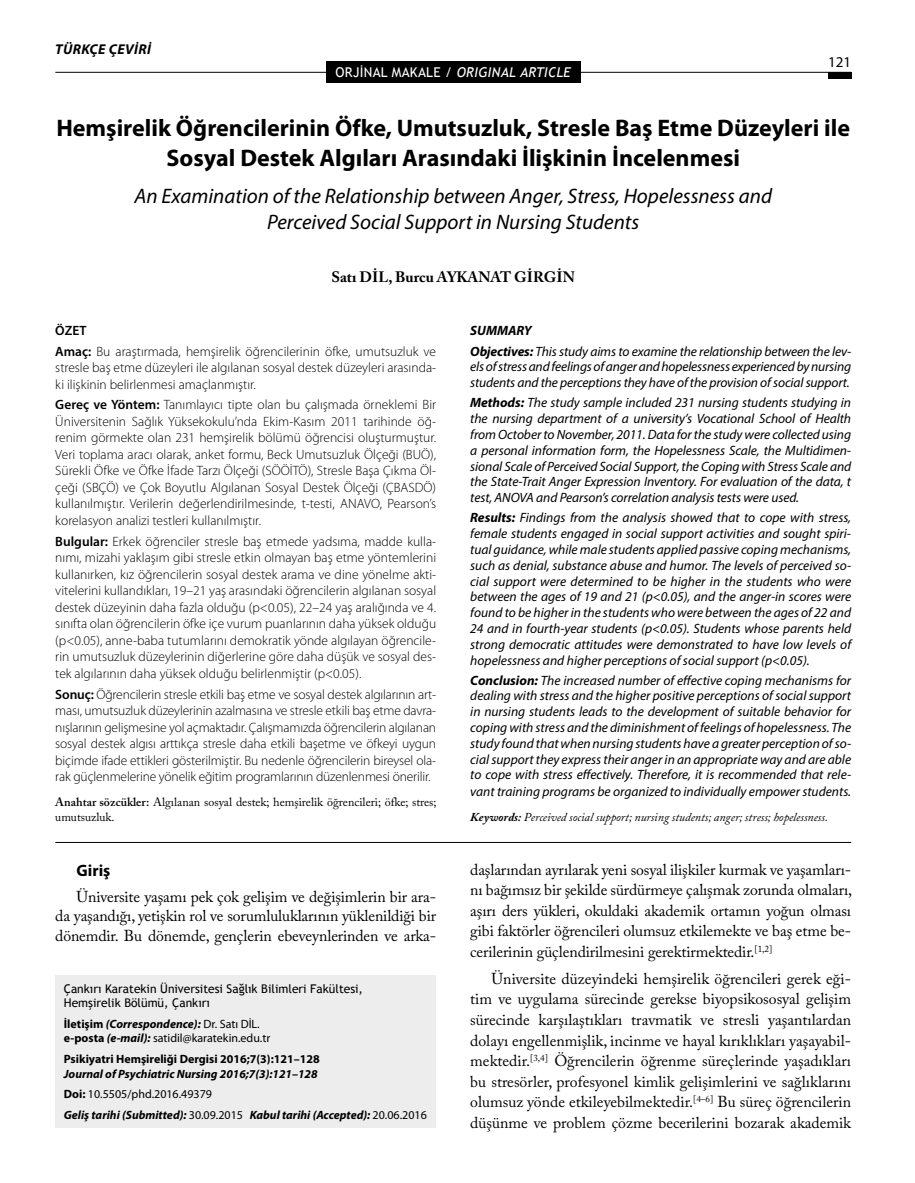
<style>
.page{position:relative;width:915px;height:1183px;background:#fff}
.page>*{position:absolute;margin:0;border:0;box-sizing:border-box;transform-origin:0 0}
.t1{font:700 24px/30px "Myriad Pro";color:#000;text-align:center}
.t2{font:italic 21px/25.5px "Myriad Pro";color:#000;text-align:center}
.t3{font:700 16.5px "Myriad Pro";color:#000}
.t4{font:15.75px/20.5px "Adobe Caslon Pro";letter-spacing:-.01em;color:#000;text-align:justify}
.t5{font:700 15px "Adobe Caslon Pro";color:#000}
.t6{font:15px "Myriad Pro";color:#000}
.t7{font:italic 700 14.25px "Myriad Pro";letter-spacing:.02em;color:#000}
.t8{font:italic 13.5px/15.8px "Myriad Pro";letter-spacing:-.01em;color:#000;text-align:justify}
.t9{font:300 13.5px/16.5px "Myriad Pro";color:#000;text-align:justify}
.t10{font:italic 13.5px "Trebuchet MS";letter-spacing:.02em;color:#fff}
.t11{font:italic 700 12px/20.9px "Myriad Pro";color:#000}
.t12{font:12px/14.4px "Adobe Caslon Pro";color:#000}
.t13{font:12px/14.4px "Trebuchet MS";color:#000}
.t14{font:12px/14.4px "Myriad Pro";color:#000}
.t15{font:italic 12px "Adobe Caslon Pro";color:#000}
.t16{font:700 12px "Myriad Pro";color:#000}
.s1{font-style:normal}
.s2{font-weight:600}
.s3{font-weight:700}
.s4{font-weight:700;font-style:italic}
.s5{font-weight:400;font-style:normal}
</style>
<div class="page">
<hr style="left:55px;top:72px;width:795px;height:1px;background:#000">
<div style="left:326px;top:61px;width:254px;height:22px;background:#000"></div>
<div style="left:55px;top:975px;width:381px;height:152px;background:#ededee"></div>
<div style="left:827px;top:72px;width:23px;height:7px;background:#000"></div>
<hr style="left:55px;top:842px;width:795px;height:1px;background:#000">
<p class="t7" style="left:55px;top:40px;width:97px">TÜRKÇE ÇEVİRİ</p>
<p class="t10" style="left:335px;top:64px;width:237px"><span class="s1">ORJİNAL MAKALE /</span> ORIGINAL ARTICLE</p>
<p class="t6" style="left:827px;top:52px;width:25px">121</p>
<h1 class="t1" style="left:56px;top:112px;width:794px">Hemşirelik Öğrencilerinin Öfke, Umutsuzluk, Stresle Baş Etme Düzeyleri ile<br>Sosyal Destek Algıları Arasındaki İlişkinin İncelenmesi</h1>
<h2 class="t2" style="left:134px;top:183px;width:639px">An Examination of the Relationship between Anger, Stress, Hopelessness and<br>Perceived Social Support in Nursing Students</h2>
<p class="t5" style="left:331px;top:268px;width:245px">Satı DİL, Burcu AYKANAT GİRGİN</p>
<p class="t9" style="left:55px;top:320px;width:382px;line-height:20.7px"><span class="s2">ÖZET<br>Amaç:</span> Bu araştırmada, hemşirelik öğrencilerinin öfke, umutsuzluk ve</p>
<p class="t9" style="left:55px;top:359px;width:382px">stresle baş etme düzeyleri ile algılanan sosyal destek düzeyleri arasında&shy;ki ilişkinin belirlenmesi amaçlanmıştır.</p>
<p class="t9" style="left:55px;top:397px;width:382px"><span class="s2">Gereç ve Yöntem:</span> Tanımlayıcı tipte olan bu çalışmada örneklemi Bir Üniversitenin Sağlık Yüksekokulu’nda Ekim-Kasım 2011 tarihinde öğ&shy;renim görmekte olan 231 hemşirelik bölümü öğrencisi oluşturmuştur.<br>Veri toplama aracı olarak, anket formu, Beck Umutsuzluk Ölçeği (BUÖ), Sürekli Öfke ve Öfke İfade Tarzı Ölçeği (SÖÖİTÖ), Stresle Başa Çıkma Öl&shy;çeği (SBÇÖ) ve Çok Boyutlu Algılanan Sosyal Destek Ölçeği (ÇBASDÖ) kullanılmıştır. Verilerin değerlendirilmesinde, t-testi, ANAVO, Pearson’s korelasyon analizi testleri kullanılmıştır.</p>
<p class="t9" style="left:55px;top:533px;width:382px"><span class="s2">Bulgular:</span> Erkek öğrenciler stresle baş etmede yadsıma, madde kulla&shy;nımı, mizahi yaklaşım gibi stresle etkin olmayan baş etme yöntemlerini kullanırken, kız öğrencilerin sosyal destek arama ve dine yönelme akti&shy;vitelerini kullandıkları, 19–21 yaş arasındaki öğrencilerin algılanan sosyal destek düzeyinin daha fazla olduğu (p&lt;0.05), 22–24 yaş aralığında ve 4. sınıfta olan öğrencilerin öfke içe vurum puanlarının daha yüksek olduğu (p&lt;0.05), anne-baba tutumlarını demokratik yönde algılayan öğrencile&shy;rin umutsuzluk düzeylerinin diğerlerine göre daha düşük ve sosyal des&shy;tek algılarının daha yüksek olduğu belirlenmiştir (p&lt;0.05).</p>
<p class="t9" style="left:55px;top:686px;width:382px"><span class="s2">Sonuç:</span> Öğrencilerin stresle etkili baş etme ve sosyal destek algılarının art&shy;ması, umutsuzluk düzeylerinin azalmasına ve stresle etkili baş etme davra&shy;nışlarının gelişmesine yol açmaktadır. Çalışmamızda öğrencilerin algılanan sosyal destek algısı arttıkça stresle daha etkili başetme ve öfkeyi uygun biçimde ifade ettikleri gösterilmiştir. Bu nedenle öğrencilerin bireysel ola&shy;rak güçlenmelerine yönelik eğitim programlarının düzenlenmesi önerilir.</p>
<p class="t12" style="left:55px;top:794px;width:382px"><span class="s2">Anahtar sözcükler:</span> Algılanan sosyal destek; hemşirelik öğrencileri; öfke; stres; umutsuzluk.</p>
<p class="t3" style="left:77px;top:859px;width:35px">Giriş</p>
<p class="t4" style="left:55px;top:886px;width:382px;line-height:19.5px;text-indent:21px">Üniversite yaşamı pek çok gelişim ve değişimlerin bir ara&shy;da yaşandığı, yetişkin rol ve sorumluluklarının yüklenildiği bir dönemdir. Bu dönemde, gençlerin ebeveynlerinden ve arka-</p>
<p class="t13" style="left:64px;top:981px;width:300px">Çankırı Karatekin Üniversitesi Sağlık Bilimleri Fakültesi,<br>Hemşirelik Bölümü, Çankırı</p>
<p class="t14" style="left:64px;top:1016px;width:208px"><span class="s3">İletişim</span> <span class="s4">(Correspondence):</span> Dr. Satı DİL. <span class="s3">e-posta</span> <span class="s4">(e-mail):</span> satidil@karatekin.edu.tr</p>
<p class="t16" style="left:64px;top:1050px;width:257px">Psikiyatri Hemşireliği Dergisi 2016;7(3):121–128</p>
<p class="t11" style="left:64px;top:1062px;width:364px">Journal of Psychiatric Nursing 2016;7(3):121–128<br><span class="s1">Doi:</span> <span class="s5">10.5505/phd.2016.49379<br></span>Geliş tarihi (Submitted): <span class="s5">30.09.2015</span> Kabul tarihi (Accepted): <span class="s5">20.06.2016</span></p>
<p class="t8" style="left:470px;top:319px;width:382px;line-height:20.9px"><span class="s3">SUMMARY<br>Objectives:</span> This study aims to examine the relationship between the lev-</p>
<p class="t8" style="left:470px;top:359px;width:382px">els of stress and feelings of anger and hopelessness experienced by nursing students and the perceptions they have of the provision of social support.</p>
<p class="t8" style="left:470px;top:394px;width:382px"><span class="s3">Methods:</span> The study sample included 231 nursing students studying in the nursing department of a university’s Vocational School of Health from October to November, 2011. Data for the study were collected using a personal information form, the Hopelessness Scale, the Multidimen&shy;sional Scale of Perceived Social Support, the Coping with Stress Scale and the State-Trait Anger Expression Inventory. For evaluation of the data, t test, ANOVA and Pearson’s correlation analysis tests were used.</p>
<p class="t8" style="left:470px;top:509px;width:382px"><span class="s3">Results:</span> Findings from the analysis showed that to cope with stress, female students engaged in social support activities and sought spiri&shy;tual guidance, while male students applied passive coping mechanisms, such as denial, substance abuse and humor. The levels of perceived so&shy;cial support were determined to be higher in the students who were between the ages of 19 and 21 (p&lt;0.05), and the anger-in scores were found to be higher in the students who were between the ages of 22 and 24 and in fourth-year students (p&lt;0.05). Students whose parents held strong democratic attitudes were demonstrated to have low levels of hopelessness and higher perceptions of social support (p&lt;0.05).</p>
<p class="t8" style="left:470px;top:671px;width:382px"><span class="s3">Conclusion:</span> The increased number of effective coping mechanisms for dealing with stress and the higher positive perceptions of social support in nursing students leads to the development of suitable behavior for coping with stress and the diminishment of feelings of hopelessness. The study found that when nursing students have a greater perception of so&shy;cial support they express their anger in an appropriate way and are able to cope with stress effectively. Therefore, it is recommended that rele&shy;vant training programs be organized to individually empower students.</p>
<p class="t15" style="left:470px;top:809px;width:359px"><span class="s3">Keywords:</span> Perceived social support; nursing students; anger; stress; hopelessness.</p>
<p class="t4" style="left:470px;top:858px;width:383px">daşlarından ayrılarak yeni sosyal ilişkiler kurmak ve yaşamları&shy;nı bağımsız bir şekilde sürdürmeye çalışmak zorunda olmaları, aşırı ders yükleri, okuldaki akademik ortamın yoğun olması gibi faktörler öğrencileri olumsuz etkilemekte ve baş etme be&shy;cerilerinin güçlendirilmesini gerektirmektedir.<sup>[1,2]</sup></p>
<p class="t4" style="left:470px;top:967px;width:382px;text-indent:21px">Üniversite düzeyindeki hemşirelik öğrencileri gerek eği&shy;tim ve uygulama sürecinde gerekse biyopsikososyal gelişim sürecinde karşılaştıkları travmatik ve stresli yaşantılardan dolayı engellenmişlik, incinme ve hayal kırıklıkları yaşayabil&shy;mektedir.<sup>[3,4]</sup> Öğrencilerin öğrenme süreçlerinde yaşadıkları bu stresörler, profesyonel kimlik gelişimlerini ve sağlıklarını olumsuz yönde etkileyebilmektedir.<sup>[4–6]</sup> Bu süreç öğrencilerin düşünme ve problem çözme becerilerini bozarak akademik</p>
</div>
